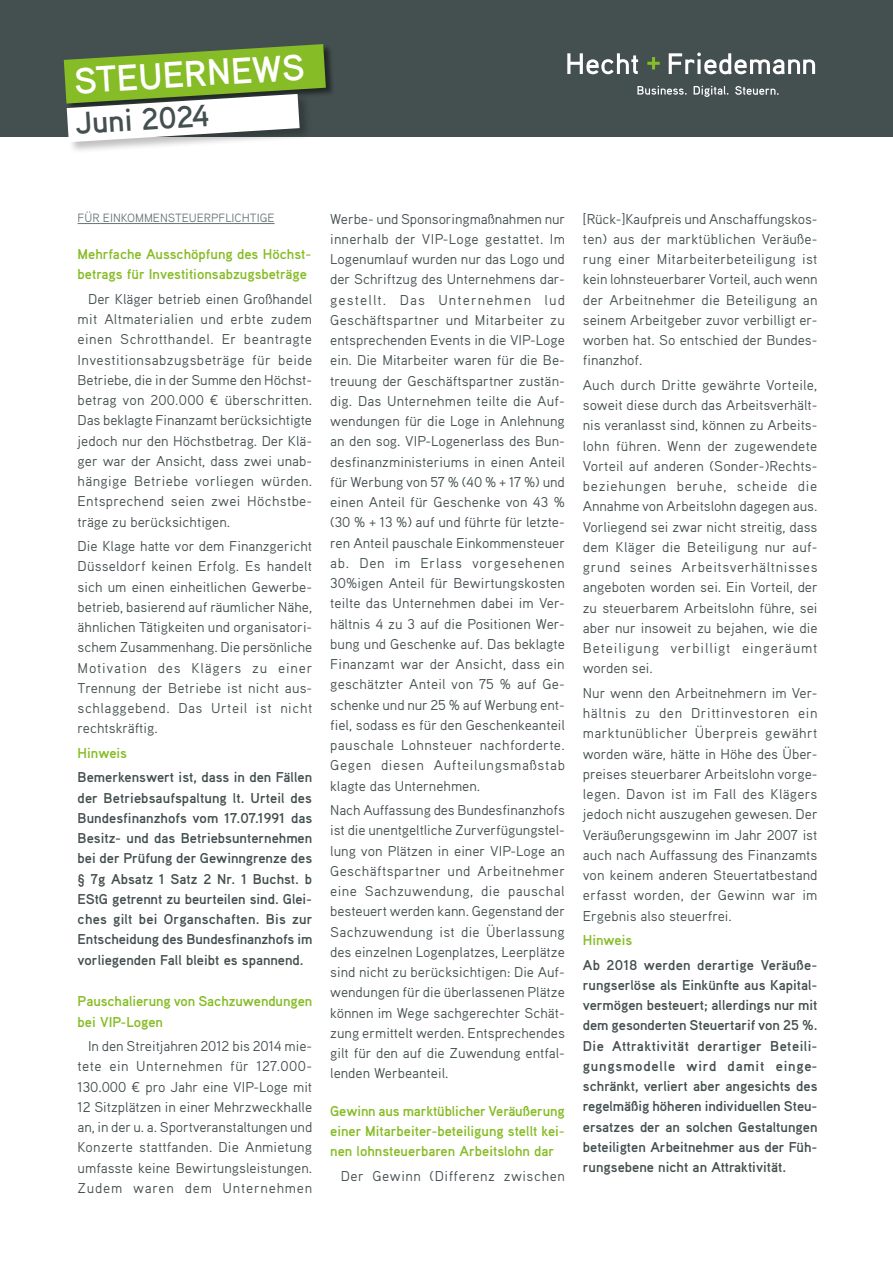
<style>
.page{position:relative;width:893px;height:1263px;background:#fff}
.page>*{position:absolute;margin:0;border:0;box-sizing:border-box;transform-origin:0 0}
.t1{font:700 36.75px "Aaux Pro OT";color:#fff}
.t2{font:700 30.9px "Aaux Pro OT";color:#444f50}
.t3{font:14.25px/20.2px "Aaux Pro OT";letter-spacing:.005em;color:#444f50;text-align:justify}
.t4{font:700 14.25px/20.2px "Aaux Pro OT";color:#444f50;text-align:justify}
.t5{font:700 14.25px/20.2px "Aaux Pro OT";color:#86bc25}
.t6{font:14.25px "Aaux Pro OT";letter-spacing:.04em;color:#444f50}
.t7{font:12px "Aaux Pro OT";color:#697576}
</style>
<div class="page">
<div style="left:0;top:0;width:893px;height:136px;background:#444f50"></div>
<hr style="left:78px;top:223px;width:197px;height:1px;background:#697576">
<svg style="left:567px;top:53px;width:71px;height:21px"></svg>
<svg style="left:669px;top:53px;width:146px;height:21px"></svg>
<svg style="left:647px;top:57px;width:13px;height:12px"></svg>
<svg style="left:637px;top:86px;width:50px;height:9px"></svg>
<svg style="left:694px;top:86px;width:34px;height:11px"></svg>
<svg style="left:735px;top:86px;width:44px;height:9px"></svg>
<div style="left:64px;top:44px;width:271px;height:69px;background:#000;opacity:.5"></div>
<div style="left:66px;top:94px;width:246px;height:61px;background:#000;opacity:.25"></div>
<svg style="left:64px;top:44px;width:262px;height:98px"></svg>
<h1 class="t1" style="left:72px;top:58px;width:233px;rotate:-4deg">STEUERNEWS</h1>
<h2 class="t2" style="left:74px;top:104px;width:135px;rotate:-4deg">Juni 2024</h2>
<p class="t7" style="left:78px;top:210px;width:198px">FÜR EINKOMMENSTEUERPFLICHTIGE</p>
<p class="t5" style="left:78px;top:244px;width:235px">Mehrfache Ausschöpfung des Höchst&shy;betrags für Investitionsabzugsbeträge</p>
<p class="t3" style="left:78px;top:288px;width:236px;text-indent:11px">Der Kläger betrieb einen Großhandel mit Altmaterialien und erbte zudem einen Schrotthandel. Er beantragte Investitionsabzugsbeträge für beide Betriebe, die in der Summe den Höchst&shy;betrag von 200.000 € überschritten.<br>Das beklagte Finanzamt berücksichtigte jedoch nur den Höchstbetrag. Der Klä&shy;ger war der Ansicht, dass zwei unab&shy;hängige Betriebe vorliegen würden.<br>Entsprechend seien zwei Höchstbe&shy;träge zu berücksichtigen.</p>
<p class="t3" style="left:78px;top:536px;width:236px">Die Klage hatte vor dem Finanzgericht Düsseldorf keinen Erfolg. Es handelt sich um einen einheitlichen Gewerbe&shy;betrieb, basierend auf räumlicher Nähe, ähnlichen Tätigkeiten und organisatori&shy;schem Zusammenhang. Die persönliche Motivation des Klägers zu einer Trennung der Betriebe ist nicht aus&shy;schlaggebend. Das Urteil ist nicht rechtskräftig.</p>
<p class="t5" style="left:78px;top:742px;width:51px">Hinweis</p>
<p class="t4" style="left:78px;top:767px;width:236px">Bemerkenswert ist, dass in den Fällen der Betriebsaufspaltung lt. Urteil des Bundesfinanzhofs vom 17.07.1991 das Besitz- und das Betriebsunternehmen bei der Prüfung der Gewinngrenze des § 7g Absatz 1 Satz 2 Nr. 1 Buchst. b EStG getrennt zu beurteilen sind. Glei&shy;ches gilt bei Organschaften. Bis zur Entscheidung des Bundesfinanzhofs im vorliegenden Fall bleibt es spannend.</p>
<p class="t5" style="left:78px;top:991px;width:236px">Pauschalierung von Sachzuwendungen bei VIP-Logen</p>
<p class="t3" style="left:78px;top:1035px;width:236px;text-indent:11px">In den Streitjahren 2012 bis 2014 mie&shy;tete ein Unternehmen für 127.000- 130.000 € pro Jahr eine VIP-Loge mit 12 Sitzplätzen in einer Mehrzweckhalle an, in der u. a. Sportveranstaltungen und Konzerte stattfanden. Die Anmietung umfasste keine Bewirtungsleistungen.<br>Zudem waren dem Unternehmen</p>
<p class="t3" style="left:330px;top:208px;width:236px">Werbe- und Sponsoringmaßnahmen nur innerhalb der VIP-Loge gestattet. Im Logenumlauf wurden nur das Logo und der Schriftzug des Unternehmens dar&shy;gestellt. Das Unternehmen lud Geschäftspartner und Mitarbeiter zu entsprechenden Events in die VIP-Loge ein. Die Mitarbeiter waren für die Be&shy;treuung der Geschäftspartner zustän&shy;dig. Das Unternehmen teilte die Auf&shy;wendungen für die Loge in Anlehnung an den sog. VIP-Logenerlass des Bun&shy;desfinanzministeriums in einen Anteil für Werbung von 57 % (40 % + 17 %) und einen Anteil für Geschenke von 43 % (30 % + 13 %) auf und führte für letzte&shy;ren Anteil pauschale Einkommensteuer ab. Den im Erlass vorgesehenen 30%igen Anteil für Bewirtungskosten teilte das Unternehmen dabei im Ver&shy;hältnis 4 zu 3 auf die Positionen Wer&shy;bung und Geschenke auf. Das beklagte Finanzamt war der Ansicht, dass ein geschätzter Anteil von 75 % auf Ge&shy;schenke und nur 25 % auf Werbung ent&shy;fiel, sodass es für den Geschenkeanteil pauschale Lohnsteuer nachforderte.<br>Gegen diesen Aufteilungsmaßstab klagte das Unternehmen.</p>
<p class="t3" style="left:330px;top:800px;width:236px">Nach Auffassung des Bundesfinanzhofs ist die unentgeltliche Zurverfügungstel&shy;lung von Plätzen in einer VIP-Loge an Geschäftspartner und Arbeitnehmer eine Sachzuwendung, die pauschal besteuert werden kann. Gegenstand der Sachzuwendung ist die Überlassung des einzelnen Logenplatzes, Leerplätze sind nicht zu berücksichtigen: Die Auf&shy;wendungen für die überlassenen Plätze können im Wege sachgerechter Schät&shy;zung ermittelt werden. Entsprechendes gilt für den auf die Zuwendung entfal&shy;lenden Werbeanteil.</p>
<p class="t5" style="left:330px;top:1100px;width:236px;text-align:justify">Gewinn aus marktüblicher Veräußerung einer Mitarbeiter-beteiligung stellt kei&shy;nen lohnsteuerbaren Arbeitslohn dar</p>
<p class="t6" style="left:341px;top:1167px;width:226px">Der Gewinn (Differenz zwischen</p>
<p class="t3" style="left:583px;top:208px;width:236px">[Rück-]Kaufpreis und Anschaffungskos&shy;ten) aus der marktüblichen Veräuße&shy;rung einer Mitarbeiterbeteiligung ist kein lohnsteuerbarer Vorteil, auch wenn der Arbeitnehmer die Beteiligung an seinem Arbeitgeber zuvor verbilligt er&shy;worben hat. So entschied der Bundes&shy;finanzhof.</p>
<p class="t3" style="left:583px;top:374px;width:236px">Auch durch Dritte gewährte Vorteile, soweit diese durch das Arbeitsverhält&shy;nis veranlasst sind, können zu Arbeits&shy;lohn führen. Wenn der zugewendete Vorteil auf anderen (Sonder-)Rechts&shy;beziehungen beruhe, scheide die Annahme von Arbeitslohn dagegen aus.<br>Vorliegend sei zwar nicht streitig, dass dem Kläger die Beteiligung nur auf&shy;grund seines Arbeitsverhältnisses angeboten worden sei. Ein Vorteil, der zu steuerbarem Arbeitslohn führe, sei aber nur insoweit zu bejahen, wie die Beteiligung verbilligt eingeräumt worden sei.</p>
<p class="t3" style="left:583px;top:682px;width:236px">Nur wenn den Arbeitnehmern im Ver&shy;hältnis zu den Drittinvestoren ein marktunüblicher Überpreis gewährt worden wäre, hätte in Höhe des Über&shy;preises steuerbarer Arbeitslohn vorge&shy;legen. Davon ist im Fall des Klägers jedoch nicht auszugehen gewesen. Der Veräußerungsgewinn im Jahr 2007 ist auch nach Auffassung des Finanzamts von keinem anderen Steuertatbestand erfasst worden, der Gewinn war im Ergebnis also steuerfrei.</p>
<p class="t5" style="left:583px;top:930px;width:51px">Hinweis</p>
<p class="t4" style="left:583px;top:954px;width:236px">Ab 2018 werden derartige Veräuße&shy;rungserlöse als Einkünfte aus Kapital&shy;vermögen besteuert; allerdings nur mit dem gesonderten Steuertarif von 25 %.<br>Die Attraktivität derartiger Beteili&shy;gungsmodelle wird damit einge&shy;schränkt, verliert aber angesichts des regelmäßig höheren individuellen Steu&shy;ersatzes der an solchen Gestaltungen beteiligten Arbeitnehmer aus der Füh&shy;rungsebene nicht an Attraktivität.</p>
</div>
